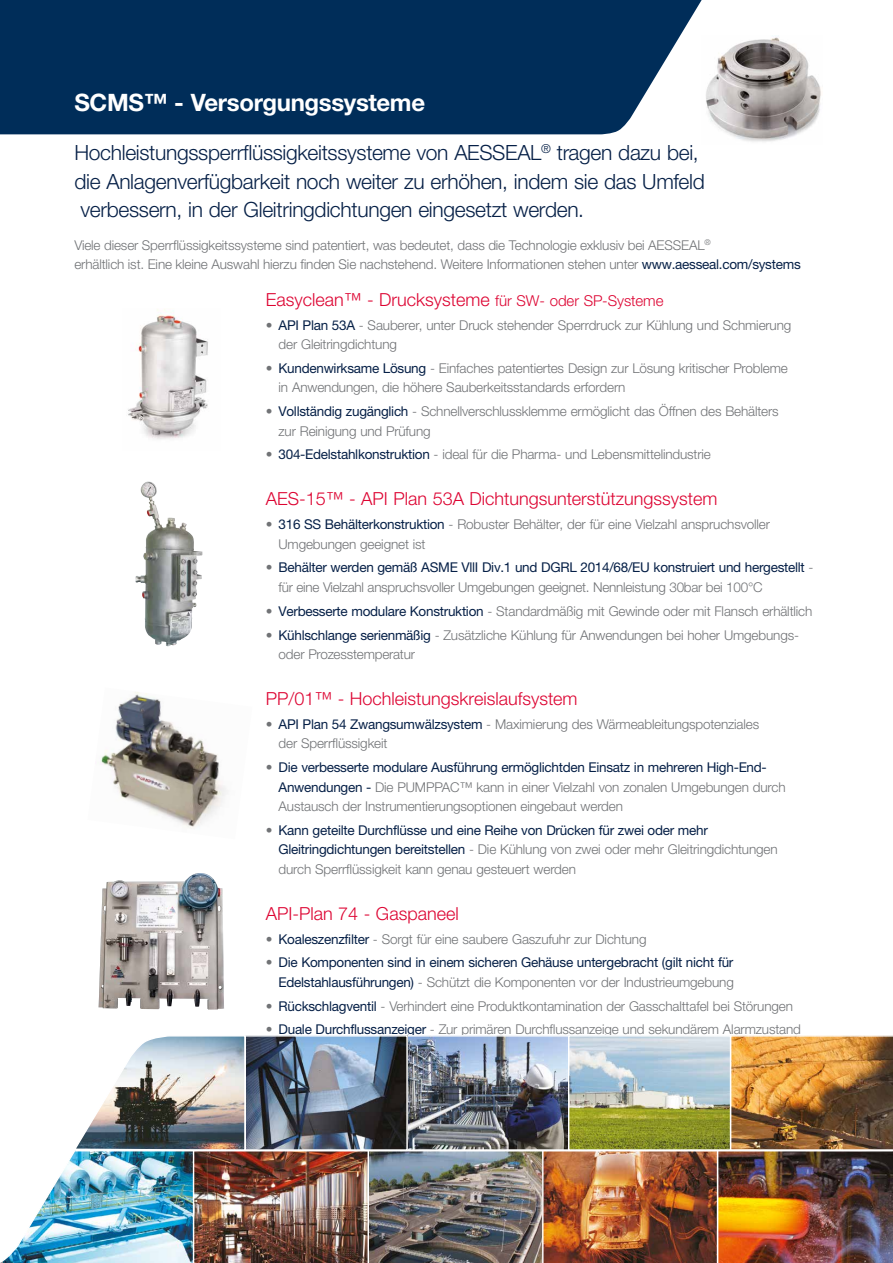
<style>
.page{position:relative;width:893px;height:1263px;background:#fff}
.page>*{position:absolute;margin:0;border:0;box-sizing:border-box;transform-origin:0 0}
.Headline_white{font:700 24px "Helvetica Neue LTW1 G";letter-spacing:-.015em;color:#fff}
.Subline{font:300 21px/28.5px "Helvetica Neue LTW1 G";letter-spacing:-.015em;color:#062047}
.Subheader_Red{font:300 18px "Helvetica Neue LTW1 G";color:#dd0432}
.Body_copy_BULLETS{font:300 13.5px/19.5px "Helvetica Neue LTW1 G";letter-spacing:-.01em;color:#717376}
.Body_copy_BULLETS-2{font:13.5px/19.5px "Helvetica Neue LTW1 G";letter-spacing:-.02em;color:#062047}
.Body_copy{font:300 13.5px/19.5px "Helvetica Neue LTW1 G";letter-spacing:-.01em;color:#717376}
.s1{font-weight:400;color:#062047}
.s2{font-size:15px}
.s3{font-weight:300;color:#717376}
</style>
<div class="page">
<div style="left:0;top:0;width:702px;height:134px;background:#002d59"></div>
<img style="left:128px;top:309px;width:80px;height:130px">
<img style="left:135px;top:485px;width:67px;height:161px">
<img style="left:101px;top:692px;width:126px;height:137px">
<img style="left:0;top:1035px;width:893px;height:228px">
<hr style="left:75px;top:1149px;width:818px;height:2px;background:#fff">
<img style="left:706px;top:35px;width:115px;height:107px">
<img style="left:99px;top:873px;width:125px;height:137px">
<p class="Headline_white" style="left:74px;top:87px;width:352px">SCMS™ - Versorgungssysteme</p>
<p class="Subline" style="left:74px;top:138px;width:632px">Hochleistungssperrflüssigkeitssysteme von AESSEAL<sup>®</sup> tragen dazu bei, die Anlagenverfügbarkeit noch weiter zu erhöhen, indem sie das Umfeld verbessern, in der Gleitringdichtungen eingesetzt werden.</p>
<p class="Body_copy" style="left:74px;top:235px;width:728px">Viele dieser Sperrflüssigkeitssysteme sind patentiert, was bedeutet, dass die Technologie exklusiv bei AESSEAL<sup>®<br></sup>erhältlich ist. Eine kleine Auswahl hierzu finden Sie nachstehend. Weitere Informationen stehen unter <span class="s1">www.aesseal.com/systems</span></p>
<p class="Subheader_Red" style="left:266px;top:288px;width:399px">Easyclean™ - Drucksysteme <span class="s2">für SW- oder SP-Systeme</span></p>
<p class="Body_copy_BULLETS" style="left:279px;top:315px;width:514px;text-indent:-13px">• <span class="s1">API Plan 53A</span> - Sauberer, unter Druck stehender Sperrdruck zur Kühlung und Schmierung der Gleitringdichtung</p>
<p class="Body_copy_BULLETS" style="left:279px;top:358px;width:511px;text-indent:-13px">• <span class="s1">Kundenwirksame Lösung</span> - Einfaches patentiertes Design zur Lösung kritischer Probleme in Anwendungen, die höhere Sauberkeitsstandards erfordern</p>
<p class="Body_copy_BULLETS" style="left:279px;top:402px;width:502px;text-indent:-13px">• <span class="s1">Vollständig zugänglich</span> - Schnellverschlussklemme ermöglicht das Öffnen des Behälters zur Reinigung und Prüfung</p>
<p class="Body_copy_BULLETS" style="left:266px;top:445px;width:447px">• <span class="s1">304-Edelstahlkonstruktion</span> - ideal für die Pharma- und Lebensmittelindustrie</p>
<p class="Subheader_Red" style="left:266px;top:488px;width:453px">AES-15™ - API Plan 53A Dichtungsunterstützungssystem</p>
<p class="Body_copy_BULLETS" style="left:279px;top:515px;width:493px;text-indent:-13px">• <span class="s1">316 SS Behälterkonstruktion</span> - Robuster Behälter, der für eine Vielzahl anspruchsvoller<br>Umgebungen geeignet ist</p>
<p class="Body_copy_BULLETS" style="left:279px;top:558px;width:537px;text-indent:-13px">• <span class="s1">Behälter werden gemäß ASME VllI Div.1 und DGRL 2014/68/EU konstruiert und hergestellt</span> - für eine Vielzahl anspruchsvoller Umgebungen geeignet. Nennleistung 30bar bei 100°C</p>
<p class="Body_copy_BULLETS" style="left:266px;top:601px;width:548px">• <span class="s1">Verbesserte modulare Konstruktion</span> - Standardmäßig mit Gewinde oder mit Flansch erhältlich</p>
<p class="Body_copy_BULLETS" style="left:279px;top:625px;width:522px;text-indent:-13px">• <span class="s1">Kühlschlange serienmäßig</span> - Zusätzliche Kühlung für Anwendungen bei hoher Umgebungs&shy;oder Prozesstemperatur</p>
<p class="Subheader_Red" style="left:266px;top:688px;width:313px">PP/01™ - Hochleistungskreislaufsystem</p>
<p class="Body_copy_BULLETS" style="left:279px;top:714px;width:482px;text-indent:-13px">• <span class="s1">API Plan 54 Zwangsumwälzsystem</span> - Maximierung des Wärmeableitungspotenziales der Sperrflüssigkeit</p>
<p class="Body_copy_BULLETS" style="left:279px;top:757px;width:509px;text-indent:-13px">• <span class="s1">Die verbesserte modulare Ausführung ermöglichtden Einsatz in mehreren High-End-<br>Anwendungen -</span> Die PUMPPAC™ kann in einer Vielzahl von zonalen Umgebungen durch<br>Austausch der Instrumentierungsoptionen eingebaut werden</p>
<p class="Body_copy_BULLETS-2" style="left:279px;top:820px;width:501px;text-indent:-13px"><span class="s3">•</span> Kann geteilte Durchflüsse und eine Reihe von Drücken für zwei oder mehr<br>Gleitringdichtungen bereitstellen <span class="s3">- Die Kühlung von zwei oder mehr Gleitringdichtungen durch Sperrflüssigkeit kann genau gesteuert werden</span></p>
<p class="Subheader_Red" style="left:266px;top:902px;width:194px">API-Plan 74 - Gaspaneel</p>
<p class="Body_copy_BULLETS" style="left:266px;top:929px;width:382px">• <span class="s1">Koaleszenzfilter</span> - Sorgt für eine saubere Gaszufuhr zur Dichtung</p>
<p class="Body_copy_BULLETS-2" style="left:266px;top:953px;width:470px;text-align:right"><span class="s3">•</span> Die Komponenten sind in einem sicheren Gehäuse untergebracht (gilt nicht für<br>Edelstahlausführungen) <span class="s3">- Schützt die Komponenten vor der Industrieumgebung</span></p>
<p class="Body_copy_BULLETS" style="left:266px;top:996px;width:529px">• <span class="s1">Rückschlagventil</span> - Verhindert eine Produktkontamination der Gasschalttafel bei Störungen</p>
<p class="Body_copy_BULLETS" style="left:266px;top:1020px;width:537px">• <span class="s1">Duale Durchflussanzeiger</span> - Zur primären Durchflussanzeige und sekundärem Alarmzustand</p>
</div>
